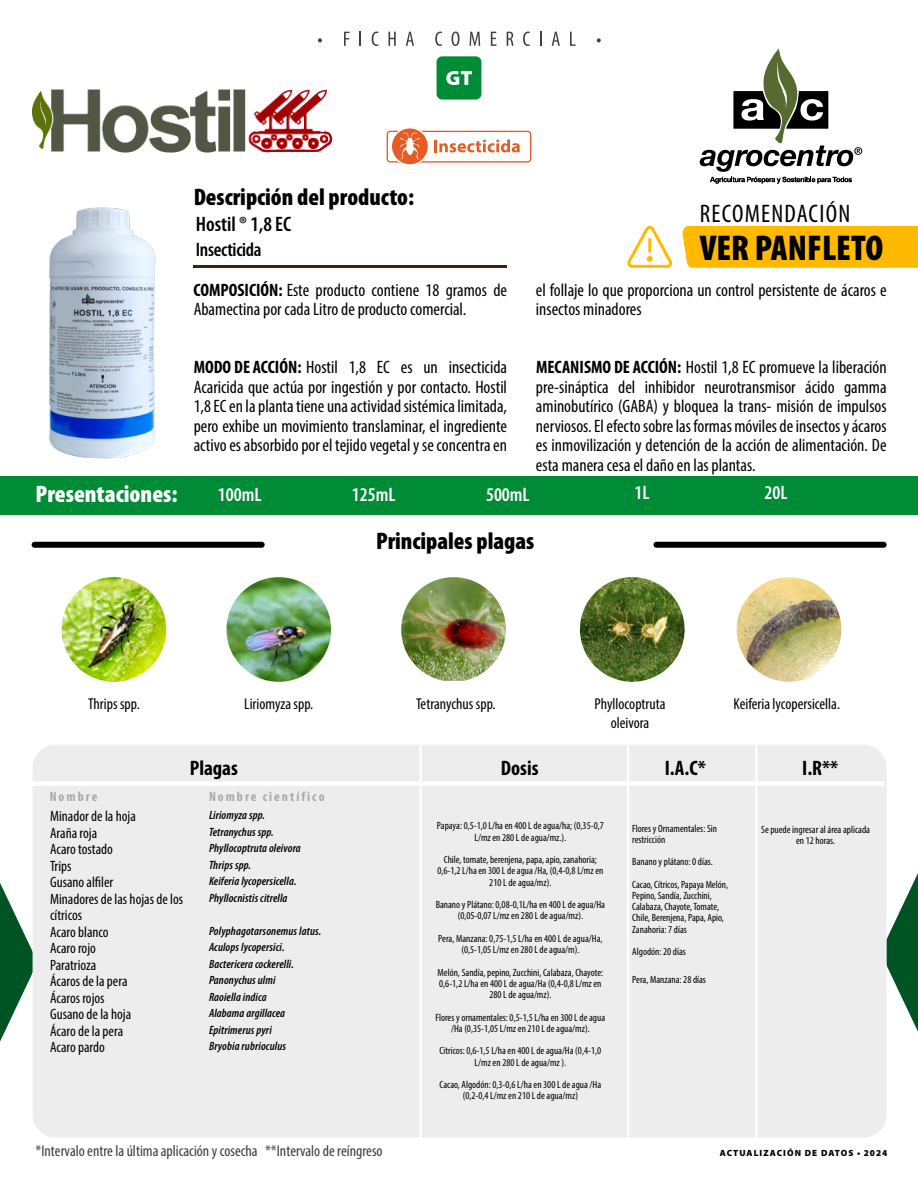
<style>
.page{position:relative;width:918px;height:1188px;background:#fff}
.page>*{position:absolute;margin:0;border:0;box-sizing:border-box;transform-origin:0 0}
.t1{font:900 condensed 36px "Myriad Pro";color:#000}
.t2{font:condensed 25.5px "Myriad Pro";letter-spacing:.05em;color:#000}
.t3{font:900 condensed 24px "Myriad Pro";color:#000}
.t4{font:900 condensed 24px "Myriad Pro";color:#fff}
.t5{font:700 condensed 21px "Myriad Pro";color:#000}
.t6{font:600 condensed 21px "Myriad Pro";color:#000}
.t7{font:600 condensed 19.5px "Myriad Pro";color:#fff}
.t8{font:600 condensed 19.5px "Myriad Pro";letter-spacing:-.015em;color:#000}
.t9{font:condensed 18px/19.5px "Myriad Pro";color:#000}
.t10{font:condensed 15.75px/18.9px "Myriad Pro";color:#000;text-align:center}
.t11{font:condensed 15.75px "Myriad Pro";color:#3d3d38}
.t12{font:condensed 15px/16.5px "Myriad Pro";color:#000}
.t13{font:700 condensed 13.5px "Myriad Pro";letter-spacing:.15em;color:#a7a9ac}
.t14{font:italic 600 condensed 12px/16.5px "Myriad Pro";letter-spacing:.01em;color:#000}
.t15{font:condensed 10.5px/11.2px "Myriad Pro";color:#000;text-align:center}
.t16{font:900 9px "Myriad Pro";letter-spacing:.12em;color:#000}
.s1{font-weight:700}
</style>
<div class="page">
<svg style="left:887px;top:873px;width:31px;height:159px"></svg>
<svg style="left:0;top:883px;width:33px;height:159px"></svg>
<div style="left:682px;top:226px;width:236px;height:42px;background:#ffba00"></div>
<svg style="left:318px;top:38px;width:4px;height:4px"></svg>
<svg style="left:344px;top:32px;width:5px;height:14px"></svg>
<svg style="left:360px;top:32px;width:1px;height:14px"></svg>
<svg style="left:372px;top:32px;width:6px;height:14px"></svg>
<svg style="left:388px;top:32px;width:8px;height:14px"></svg>
<svg style="left:406px;top:32px;width:8px;height:14px"></svg>
<svg style="left:435px;top:32px;width:7px;height:14px"></svg>
<svg style="left:451px;top:32px;width:9px;height:14px"></svg>
<svg style="left:470px;top:32px;width:10px;height:14px"></svg>
<svg style="left:491px;top:32px;width:5px;height:14px"></svg>
<svg style="left:507px;top:32px;width:7px;height:14px"></svg>
<svg style="left:523px;top:32px;width:7px;height:14px"></svg>
<svg style="left:540px;top:32px;width:2px;height:14px"></svg>
<svg style="left:552px;top:32px;width:8px;height:14px"></svg>
<svg style="left:570px;top:32px;width:6px;height:14px"></svg>
<svg style="left:597px;top:38px;width:4px;height:4px"></svg>
<div style="left:0;top:476px;width:918px;height:38px;background:#008c36"></div>
<div style="left:33px;top:745px;width:854px;height:393px;background:#ededed;border-radius:23px"></div>
<hr style="left:420px;top:742px;width:2px;height:403px;background:#fff">
<hr style="left:627px;top:742px;width:2px;height:403px;background:#fff">
<hr style="left:755px;top:742px;width:2px;height:403px;background:#fff">
<div style="left:28px;top:781px;width:856px;height:5px;background:#fff"></div>
<hr style="left:194px;top:265px;width:313px;height:3px;background:#3b2414">
<svg style="left:627px;top:226px;width:45px;height:42px"></svg>
<svg style="left:700px;top:49px;width:162px;height:135px"></svg>
<div style="left:437px;top:56px;width:44px;height:44px;background:#008c36;border-radius:6px"></div>
<svg style="left:446px;top:71px;width:26px;height:14px"></svg>
<img style="left:49px;top:207px;width:107px;height:252px">
<img style="left:226px;top:577px;width:105px;height:105px;border-radius:52px">
<img style="left:401px;top:577px;width:105px;height:104px">
<img style="left:580px;top:577px;width:105px;height:105px;border-radius:52px">
<img style="left:32px;top:89px;width:301px;height:63px">
<svg style="left:387px;top:128px;width:144px;height:37px"></svg>
<div style="left:32px;top:542px;width:233px;height:6px;background:#000;border-radius:3px"></div>
<div style="left:654px;top:542px;width:233px;height:6px;background:#000;border-radius:3px"></div>
<img style="left:62px;top:577px;width:104px;height:105px;border-radius:52px">
<img style="left:737px;top:577px;width:104px;height:105px;border-radius:52px">
<h3 class="t3" style="left:194px;top:183px;width:222px">Descripción del producto:</h3>
<h3 class="t6" style="left:196px;top:212px;width:97px">Hostil ® 1,8 EC</h3>
<h3 class="t8" style="left:196px;top:239px;width:67px">Insecticida</h3>
<h3 class="t9" style="left:194px;top:280px;width:315px"><span class="s1">COMPOSICIÓN:</span> Este producto contiene 18 gramos de<br>Abamectina por cada Litro de producto comercial.</h3>
<h2 class="t2" style="left:700px;top:198px;width:152px">RECOMENDACIÓN</h2>
<h1 class="t1" style="left:700px;top:228px;width:185px">VER PANFLETO</h1>
<h3 class="t9" style="left:536px;top:280px;width:352px">el follaje lo que proporciona un control persistente de ácaros e insectos minadores</h3>
<h3 class="t4" style="left:36px;top:481px;width:143px">Presentaciones:</h3>
<p class="t9" style="left:194px;top:357px;width:315px;text-align:justify"><span class="s1">MODO DE ACCIÓN:</span> Hostil 1,8 EC es un insecticida Acaricida que actúa por ingestión y por contacto. Hostil 1,8 EC en la planta tiene una actividad sistémica limitada, pero exhibe un movimiento translaminar, el ingrediente activo es absorbido por el tejido vegetal y se concentra en</p>
<p class="t9" style="left:536px;top:357px;width:352px;text-align:justify"><span class="s1">MECANISMO DE ACCIÓN:</span> Hostil 1,8 EC promueve la liberación pre-sináptica del inhibidor neurotransmisor ácido gamma aminobutírico (GABA) y bloquea la trans- misión de impulsos nerviosos. El efecto sobre las formas móviles de insectos y ácaros es inmovilización y detención de la acción de alimentación. De esta manera cesa el daño en las plantas.</p>
<h3 class="t7" style="left:218px;top:484px;width:45px">100mL</h3>
<h3 class="t7" style="left:352px;top:484px;width:45px">125mL</h3>
<h3 class="t7" style="left:486px;top:484px;width:45px">500mL</h3>
<h3 class="t7" style="left:634px;top:482px;width:17px">1L</h3>
<h3 class="t7" style="left:765px;top:482px;width:25px">20L</h3>
<h3 class="t3" style="left:376px;top:528px;width:160px">Principales plagas</h3>
<h3 class="t10" style="left:88px;top:694px;width:53px">Thrips spp.</h3>
<h3 class="t10" style="left:734px;top:694px;width:108px">Keiferia lycopersicella.</h3>
<h3 class="t10" style="left:244px;top:694px;width:71px">Liriomyza spp.</h3>
<h3 class="t10" style="left:416px;top:694px;width:81px">Tetranychus spp.</h3>
<h3 class="t10" style="left:595px;top:694px;width:72px">Phyllocoptruta oleivora</h3>
<h3 class="t5" style="left:190px;top:755px;width:50px">Plagas</h3>
<p class="t13" style="left:50px;top:788px;width:49px">Nombre</p>
<p class="t13" style="left:209px;top:788px;width:117px">Nombre científico</p>
<h3 class="t12" style="left:50px;top:808px;width:135px">Minador de la hoja<br>Araña roja<br>Acaro tostado<br>Trips<br>Gusano alfiler<br>Minadores de las hojas de los cítricos<br>Acaro blanco<br>Acaro rojo<br>Paratrioza<br>Ácaros de la pera<br>Ácaros rojos<br>Gusano de la hoja<br>Ácaro de la pera<br>Acaro pardo</h3>
<p class="t14" style="left:209px;top:807px;width:93px">Liriomyza spp.<br>Tetranychus spp.<br>Phyllocoptruta oleivora<br>Thrips spp.<br>Keiferia lycopersicella.<br>Phyllocnistis citrella</p>
<p class="t14" style="left:209px;top:923px;width:114px">Polyphagotarsonemus latus.<br>Aculops lycopersici.<br>Bactericera cockerelli.<br>Panonychus ulmi<br>Raoiella indica<br>Alabama argillacea<br>Epitrimerus pyri<br>Bryobia rubrioculus</p>
<h3 class="t11" style="left:36px;top:1141px;width:349px">*Intervalo entre la última aplicación y cosecha **Intervalo de reíngreso</h3>
<h3 class="t5" style="left:501px;top:754px;width:39px">Dosis</h3>
<h3 class="t5" style="left:665px;top:754px;width:43px">I.A.C*</h3>
<h3 class="t5" style="left:802px;top:754px;width:38px">I.R**</h3>
<p class="t15" style="left:437px;top:820px;width:168px">Papaya: 0,5-1,0 L/ha en 400 L de agua/ha; (0,35-0,7<br>L/mz en 280 L de agua/mz.).</p>
<p class="t15" style="left:437px;top:854px;width:168px">Chile, tomate, berenjena, papa, apio, zanahoria;<br>0,6-1,2 L/ha en 300 L de agua /Ha, (0,4-0,8 L/mz en<br>210 L de agua/mz).</p>
<p class="t15" style="left:436px;top:899px;width:171px">Banano y Plátano: 0,08-0,1L/ha en 400 L de agua/Ha (0,05-0,07 L/mz en 280 L de agua/mz).</p>
<p class="t15" style="left:438px;top:933px;width:166px">Pera, Manzana: 0,75-1,5 L/ha en 400 L de agua/Ha, (0,5-1,05 L/mz en 280 L de agua/m).</p>
<p class="t15" style="left:438px;top:966px;width:167px">Melón, Sandía, pepino, Zucchini, Calabaza, Chayote:<br>0,6-1,2 L/ha en 400 L de agua/Ha (0,4-0,8 L/mz en<br>280 L de agua/mz).</p>
<p class="t15" style="left:436px;top:1011px;width:171px">Flores y ornamentales: 0,5-1,5 L/ha en 300 L de agua /Ha (0,35-1,05 L/mz en 210 L de agua/mz).</p>
<p class="t15" style="left:440px;top:1045px;width:163px">Citricos: 0,6-1,5 L/ha en 400 L de agua/Ha (0,4-1,0<br>L/mz en 280 L de agua/mz ).</p>
<p class="t15" style="left:440px;top:1079px;width:163px">Cacao, Algodón: 0,3-0,6 L/ha en 300 L de agua /Ha (0,2-0,4 L/mz en 210 L de agua/mz)</p>
<p class="t15" style="left:632px;top:822px;width:86px;text-align:left">Flores y Ornamentales: Sin restricción</p>
<p class="t15" style="left:632px;top:850px;width:97px;line-height:22.5px;text-align:left">Banano y plátano: 0 días.<br>Cacao, Cítricos, Papaya Melón,</p>
<p class="t15" style="left:632px;top:890px;width:93px;text-align:left">Pepino, Sandía, Zucchini,<br>Calabaza, Chayote, Tomate,<br>Chile, Berenjena, Papa, Apio,<br>Zanahoria: 7 días</p>
<p class="t15" style="left:632px;top:946px;width:55px">Algodón: 20 días</p>
<p class="t15" style="left:632px;top:973px;width:75px">Pera, Manzana: 28 días</p>
<p class="t15" style="left:761px;top:824px;width:110px">Se puede ingresar al área aplicada en 12 horas.</p>
<p class="t16" style="left:720px;top:1148px;width:169px">ACTUALIZACIÓN DE DATOS • 2024</p>
</div>
